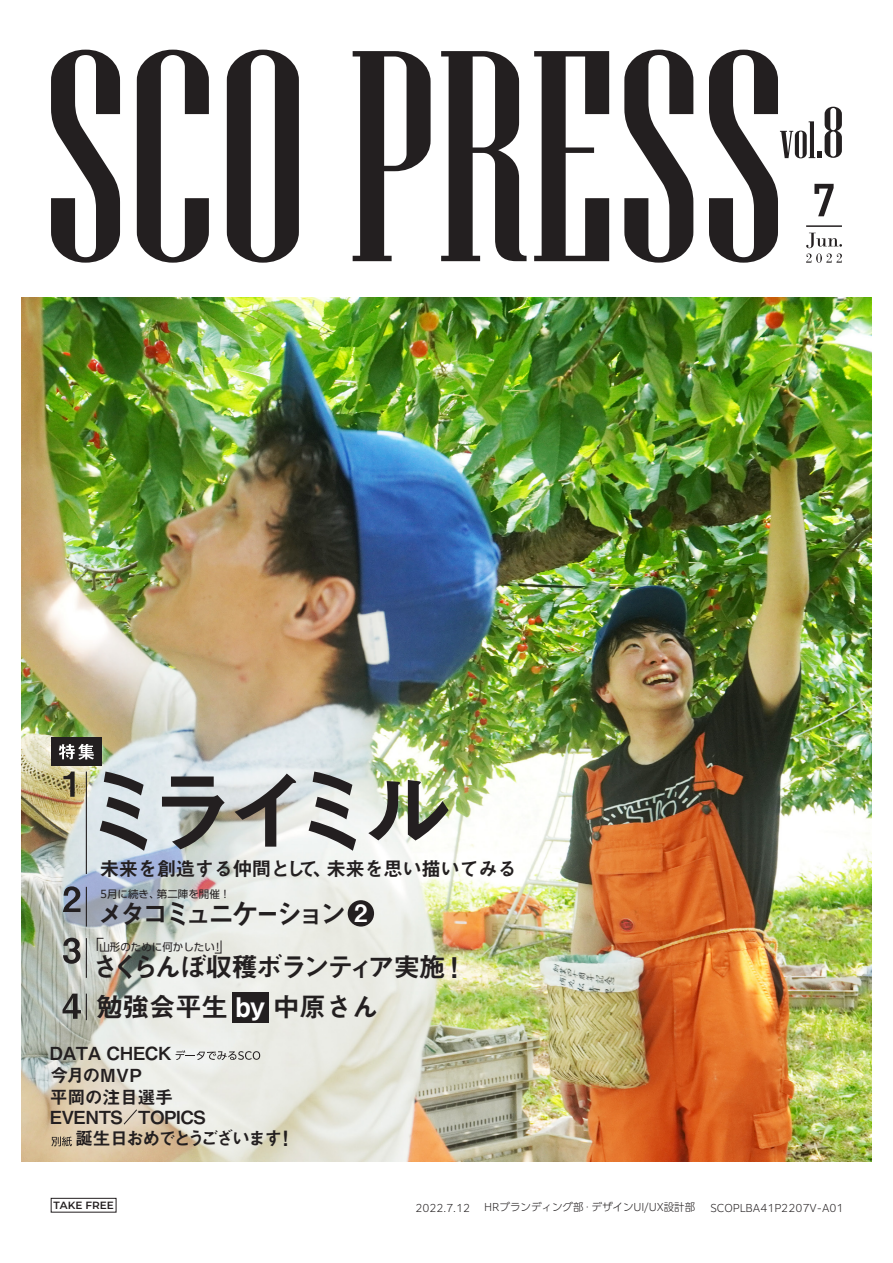
<style>
.page{position:relative;width:893px;height:1263px;background:#fff}
.page>*{position:absolute;margin:0;border:0;box-sizing:border-box;transform-origin:0 0}
.t1{font:300px "Niagara Solid";color:#231f20}
.t2{font:90px "Midashi Go Pro MB31";color:#231f20}
.t3{font:27px "Midashi Go Pro MB31";letter-spacing:-.11em;color:#231f20}
.t4{font:27px "Midashi Go Pro MB31";letter-spacing:-.15em;color:#231f20}
.t5{font:27px "Midashi Go Pro MB31";letter-spacing:-.025em;color:#231f20}
.t6{font:24px "Midashi Go Pro MB31";color:#fff}
.t7{font:19.5px "Midashi Go Pro MB31";letter-spacing:-.025em;color:#231f20}
.t8{font:18px/21.9px "Midashi Go Pro MB31";letter-spacing:-.025em;color:#231f20}
.t9{font:18px "Midashi Go Pro MB31";letter-spacing:-.1em;color:#231f20}
.t10{font:300 10.5px "PUD Shin Go Pr 6 N";color:#231f20}
.t11{font:10.5px "PUD Shin Go Pr 6 N";color:#231f20}
.t12{font:600 10.5px "Montserrat";color:#231f20}
.s1{font-size:28.5px}
.s2{color:#fff}
.s3{font-size:21px}
</style>
<div class="page">
<img style="left:21px;top:297px;width:851px;height:864px">
<div style="left:51px;top:737px;width:51px;height:29px;background:#231f20"></div>
<svg style="left:59px;top:744px;width:35px;height:16px"></svg>
<hr style="left:86px;top:771px;width:1px;height:103px;background:#231f20">
<svg style="left:63px;top:771px;width:12px;height:26px"></svg>
<div style="left:348px;top:900px;width:26px;height:26px;background:#231f20;border-radius:50%"></div>
<svg style="left:62px;top:845px;width:126px;height:84px;background:#b0bbc8"></svg>
<div style="left:232px;top:992px;width:37px;height:31px;background:#231f20"></div>
<svg style="left:63px;top:993px;width:24px;height:27px"></svg>
<hr style="left:86px;top:938px;width:1px;height:40px;background:#231f20">
<svg style="left:63px;top:938px;width:17px;height:26px"></svg>
<svg style="left:96px;top:937px;width:8px;height:15px"></svg>
<svg style="left:214px;top:940px;width:8px;height:14px"></svg>
<svg style="left:176px;top:1050px;width:84px;height:10px"></svg>
<svg style="left:51px;top:1136px;width:21px;height:10px"></svg>
<svg style="left:123px;top:1109px;width:14px;height:16px"></svg>
<div style="left:51px;top:1198px;width:65px;height:14px;border:1px solid #231f20"></div>
<svg style="left:780px;top:107px;width:62px;height:51px"></svg>
<svg style="left:806px;top:233px;width:36px;height:30px"></svg>
<svg style="left:814px;top:184px;width:20px;height:32px"></svg>
<hr style="left:806px;top:225px;width:36px;height:2px;background:#231f20">
<h1 class="t1" style="left:43px;top:-1px;width:744px">SCOPRESS</h1>
<h2 class="t2" style="left:79px;top:739px;width:91px">ミ</h2>
<h3 class="t7" style="left:100px;top:853px;width:207px">未来を創造する仲間とし</h3>
<h2 class="t2" style="left:147px;top:739px;width:167px">ライ</h2>
<h2 class="t2" style="left:288px;top:739px;width:91px">ミ</h2>
<h3 class="t7" style="left:298px;top:853px;width:220px">て、未来を思い描いてみる</h3>
<h2 class="t2" style="left:363px;top:739px;width:91px">ル</h2>
<p class="t11" style="left:100px;top:888px;width:132px">5月に続き、第二陣を開催！</p>
<h3 class="t4" style="left:97px;top:892px;width:251px">メタコミュニケーション</h3>
<p class="t11" style="left:99px;top:941px;width:125px">山形のために何かしたい！</p>
<h3 class="t6" style="left:354px;top:893px;width:15px">2</h3>
<h3 class="t3" style="left:92px;top:946px;width:378px">さくらんぼ収穫ボランティア実施<span class="s1">！</span></h3>
<h3 class="t5" style="left:96px;top:985px;width:284px">勉強会平生 <span class="s2">by</span> 中原さん</h3>
<h3 class="t8" style="left:50px;top:1040px;width:124px">DATA CHECK</h3>
<h3 class="t8" style="left:50px;top:1062px;width:125px">今月のMVP<br>平岡の注目選手</h3>
<h3 class="t8" style="left:50px;top:1104px;width:158px">EVENTS TOPICS</h3>
<h3 class="t9" style="left:75px;top:1124px;width:222px">誕生日おめでとうございます<span class="s3">！</span></h3>
<p class="t12" style="left:54px;top:1198px;width:62px">TAKE FREE</p>
<p class="t10" style="left:415px;top:1200px;width:56px">2022.7.12</p>
<p class="t10" style="left:484px;top:1199px;width:213px">HRブランディング部・デザインUI/UX設計部</p>
<p class="t10" style="left:710px;top:1200px;width:135px">SCOPLBA41P2207V-A01</p>
</div>
